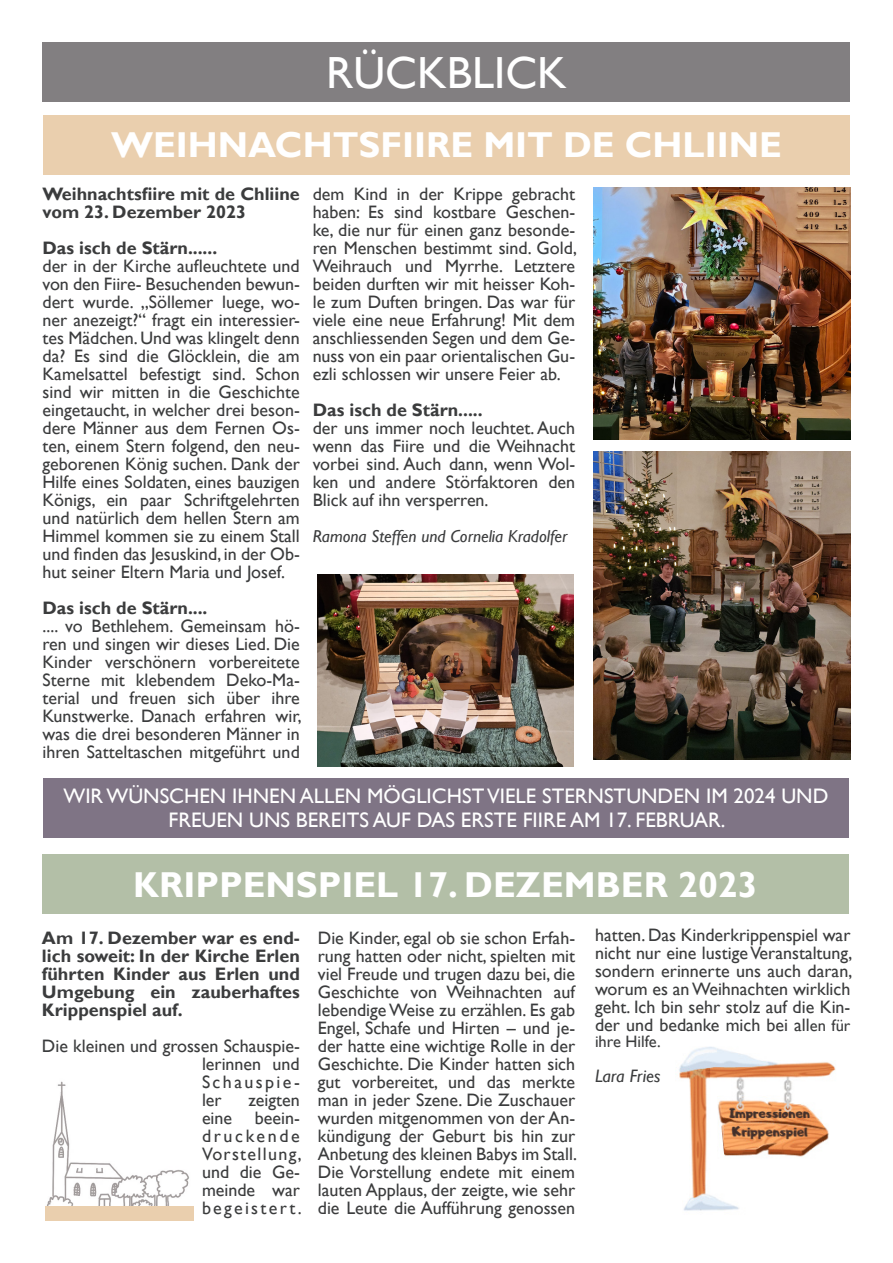
<style>
.page{position:relative;width:893px;height:1263px;background:#fff}
.page>*{position:absolute;margin:0;border:0;box-sizing:border-box;transform-origin:0 0}
.Kopfzeile{font:45px "Gill Sans";color:#fff}
.Kopfzeile-2{font:700 36px "Gill Sans";color:#fff}
.Kopfzeile-3{font:21px/24px "Gill Sans";color:#fff;text-align:center}
.Schrift_Treffpunkt{font:18px/18px "Gill Sans";color:#3b3c3d;text-align:justify}
.Schrift_Treffpunkt-2{font:700 18px/18px "Gill Sans";color:#3b3c3d}
.Schrift_Treffpunkt-3{font:italic 18px "Gill Sans";color:#3b3c3d}
.Schrift_Treffpunkt-4{font:italic 17.25px "Gill Sans";color:#3b3c3d}
.Schrift_Treffpunkt-5{font:16.5px "Gill Sans";color:#3b3c3d}
.s1{font-size:16.5px}
</style>
<div class="page">
<img style="left:47px;top:1081px;width:142px;height:124px">
<div style="left:45px;top:1206px;width:148px;height:14px;background:#eacfae"></div>
<div style="left:43px;top:43px;width:807px;height:59px;background:#827f81"></div>
<div style="left:43px;top:115px;width:807px;height:59px;background:#eacfae"></div>
<div style="left:43px;top:778px;width:806px;height:59px;background:#7f7485"></div>
<img style="left:593px;top:187px;width:257px;height:253px">
<img style="left:593px;top:451px;width:257px;height:308px">
<img style="left:318px;top:575px;width:255px;height:191px">
<div style="left:42px;top:855px;width:807px;height:59px;background:#b3bfa7"></div>
<img style="left:679px;top:1046px;width:157px;height:165px">
<p class="Kopfzeile" style="left:326px;top:47px;width:242px">RÜCKBLICK</p>
<p class="Kopfzeile-2" style="left:111px;top:123px;width:672px">WEIHNACHTSFIIRE MIT DE CHLIINE</p>
<p class="Schrift_Treffpunkt-2" style="left:43px;top:185px;width:259px">Weihnachtsfiire mit de Chliine vom 23. Dezember 2023</p>
<p class="Schrift_Treffpunkt-2" style="left:43px;top:239px;width:176px">Das isch de Stärn......</p>
<p class="Schrift_Treffpunkt" style="left:43px;top:257px;width:259px">der in der Kirche aufleuchtete und von den Fiire- Besuchenden bewun&shy;dert wurde. „Söllemer luege, wo&shy;ner anezeigt?“ fragt ein interessier&shy;tes Mädchen. Und was klingelt denn da? Es sind die Glöcklein, die am Kamelsattel befestigt sind. Schon sind wir mitten in die Geschichte eingetaucht, in welcher drei beson&shy;dere Männer aus dem Fernen Os&shy;ten, einem Stern folgend, den neu&shy;geborenen König suchen. Dank der Hilfe eines Soldaten, eines bauzigen Königs, ein paar Schriftgelehrten und natürlich dem hellen Stern am Himmel kommen sie zu einem Stall und finden das Jesuskind, in der Ob&shy;hut seiner Eltern Maria und Josef.</p>
<p class="Schrift_Treffpunkt-2" style="left:43px;top:599px;width:166px">Das isch de Stärn....</p>
<p class="Schrift_Treffpunkt" style="left:43px;top:617px;width:261px">.... vo Bethlehem. Gemeinsam hö&shy;ren und singen wir dieses Lied. Die Kinder verschönern vorbereitete Sterne mit klebendem Deko-Ma&shy;terial und freuen sich über ihre Kunstwerke. Danach erfahren wir, was die drei besonderen Männer in ihren Satteltaschen mitgeführt und</p>
<p class="Schrift_Treffpunkt" style="left:313px;top:185px;width:266px">dem Kind in der Krippe gebracht haben: Es sind kostbare Geschen&shy;ke, die nur für einen ganz besonde&shy;ren Menschen bestimmt sind. Gold, Weihrauch und Myrrhe. Letztere beiden durften wir mit heisser Koh&shy;le zum Duften bringen. Das war für viele eine neue Erfahrung! Mit dem anschliessenden Segen und dem Ge&shy;nuss von ein paar orientalischen Gu&shy;ezli schlossen wir unsere Feier ab.</p>
<p class="Schrift_Treffpunkt-2" style="left:313px;top:401px;width:171px">Das isch de Stärn.....</p>
<p class="Schrift_Treffpunkt" style="left:313px;top:419px;width:264px">der uns immer noch leuchtet. Auch wenn das Fiire und die Weihnacht vorbei sind. Auch dann, wenn Wol&shy;ken und andere Störfaktoren den Blick auf ihn versperren.</p>
<p class="Schrift_Treffpunkt-4" style="left:313px;top:526px;width:256px">Ramona Steffen und Cornelia Kradolfer</p>
<p class="Kopfzeile-3" style="left:63px;top:784px;width:766px">WIR WÜNSCHEN IHNEN ALLEN MÖGLICHST VIELE STERNSTUNDEN IM 2024 UND<br>FREUEN UNS BEREITS AUF DAS ERSTE FIIRE AM 17. FEBRUAR.</p>
<p class="Kopfzeile-2" style="left:133px;top:863px;width:626px">KRIPPENSPIEL 17. DEZEMBER 2023</p>
<p class="Schrift_Treffpunkt-2" style="left:42px;top:929px;width:259px;text-align:justify">Am 17. Dezember war es end&shy;lich soweit: In der Kirche Erlen führten Kinder aus Erlen und Umgebung ein zauberhaftes Krippenspiel auf.</p>
<p class="Schrift_Treffpunkt" style="left:202px;top:1037px;width:99px;text-indent:-160px">Die kleinen und grossen Schauspie&shy;lerinnen und Schauspie&shy;ler</p>
<p class="Schrift_Treffpunkt" style="left:318px;top:929px;width:261px">Die Kinder, egal ob sie schon Erfah&shy;rung hatten oder nicht, spielten mit viel Freude und trugen dazu bei, die Geschichte von Weihnachten auf lebendige Weise zu erzählen. Es gab Engel, Schafe und Hirten – und je&shy;der hatte eine wichtige Rolle in der Geschichte. Die Kinder hatten sich gut vorbereitet, und das merkte man in jeder Szene. Die Zuschauer wurden mitgenommen von der An&shy;kündigung der Geburt bis hin zur Anbetung des kleinen Babys im Stall.<br>Die Vorstellung endete mit einem lauten Applaus, der zeigte, wie sehr die Leute die Aufführung genossen</p>
<p class="Schrift_Treffpunkt" style="left:595px;top:926px;width:259px">hatten. Das Kinderkrippenspiel war nicht nur eine lustige Veranstaltung, sondern erinnerte uns auch daran, worum es an Weihnachten wirklich geht. Ich bin sehr stolz auf die Kin&shy;der und bedanke mich bei all<span class="s1">en für</span></p>
<p class="Schrift_Treffpunkt-5" style="left:595px;top:1032px;width:67px">ihre Hilfe.</p>
<p class="Schrift_Treffpunkt-3" style="left:595px;top:1065px;width:67px">Lara Fries</p>
<p class="Schrift_Treffpunkt" style="left:248px;top:1091px;width:53px">zeigten</p>
<p class="Schrift_Treffpunkt" style="left:202px;top:1109px;width:101px;text-indent:53px">beein&shy;druckende Vorstellung, und die Ge&shy;meinde war begeistert.</p>
<p class="Schrift_Treffpunkt" style="left:202px;top:1109px;width:32px">eine</p>
</div>
